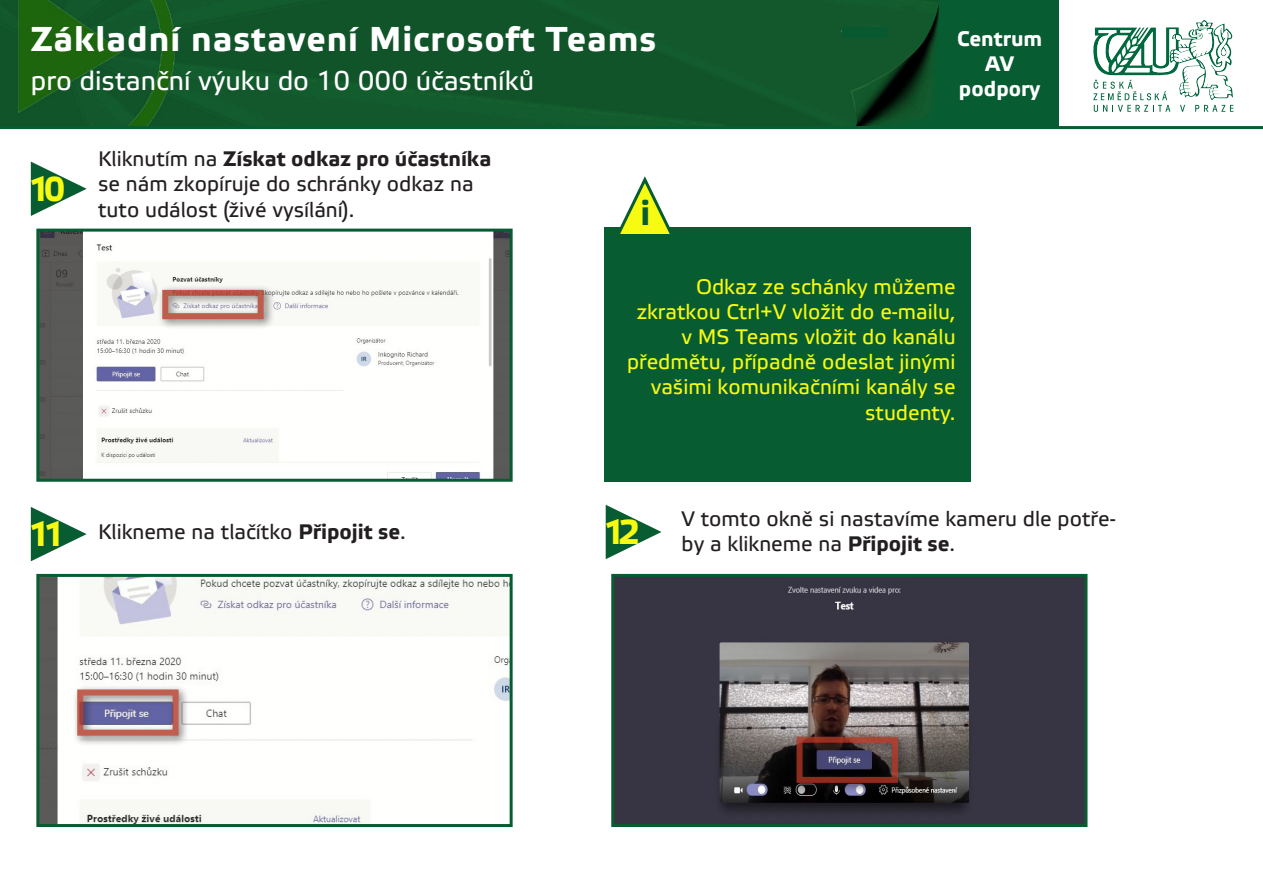
<style>
.page{position:relative;width:1263px;height:893px;background:#fff}
.page>*{position:absolute;margin:0;border:0;box-sizing:border-box;transform-origin:0 0}
.t1{font:700 34.5px "Etelka Text";letter-spacing:.03em;color:#fff}
.t2{font:700 34.5px "Etelka Text";color:#f7fa11}
.t3{font:700 34.5px "Etelka Text";color:#075c31}
.t4{font:27px "Etelka Text";color:#fff}
.t5{font:21px/25.2px "Etelka Text";color:#231f20}
.t6{font:21px/25.2px "Etelka Text";color:#f7fa11;text-align:right}
.t7{font:700 21px/25.2px "Etelka Text";color:#fff;text-align:center}
.s1{font-weight:700}
</style>
<div class="page">
<img style="left:0;top:0;width:940px;height:126px">
<svg style="left:1093px;top:20px;width:140px;height:92px"></svg>
<div style="left:940px;top:0;width:119px;height:128px;background:#075c31"></div>
<hr style="left:0;top:126px;width:1263px;height:3px;background:#075c31">
<img style="left:40px;top:233px;width:469px;height:245px">
<div style="left:36px;top:229px;width:477px;height:253px;border:3px solid #075c31"></div>
<svg style="left:31px;top:162px;width:56px;height:54px"></svg>
<div style="left:157px;top:285px;width:118px;height:46px;background:#231f20;opacity:.75"></div>
<div style="left:162px;top:290px;width:102px;height:29px;border:6px solid #b13624"></div>
<img style="left:40px;top:578px;width:469px;height:245px">
<div style="left:36px;top:574px;width:477px;height:253px;border:3px solid #075c31"></div>
<svg style="left:31px;top:507px;width:56px;height:54px"></svg>
<div style="left:72px;top:684px;width:118px;height:63px;background:#231f20;opacity:.75"></div>
<div style="left:77px;top:689px;width:102px;height:47px;border:6px solid #b13624"></div>
<img style="left:615px;top:578px;width:468px;height:245px">
<div style="left:611px;top:574px;width:476px;height:253px;border:3px solid #075c31"></div>
<svg style="left:606px;top:505px;width:55px;height:54px"></svg>
<div style="left:792px;top:732px;width:117px;height:62px;background:#231f20;opacity:.75"></div>
<div style="left:796px;top:737px;width:102px;height:46px;border:6px solid #b13624"></div>
<div style="left:842px;top:28px;width:46px;height:10px;background:#095930"></div>
<div style="left:604px;top:227px;width:366px;height:255px;background:#075c31"></div>
<svg style="left:620px;top:176px;width:50px;height:58px"></svg>
<p class="t1" style="left:31px;top:18px;width:627px">Základní nastavení Microsoft Teams</p>
<p class="t4" style="left:31px;top:64px;width:505px">pro distanční výuku do 10 000 účastníků</p>
<p class="t2" style="left:29px;top:167px;width:38px">10</p>
<p class="t5" style="left:98px;top:147px;width:395px">Kliknutím na <span class="s1">Získat odkaz pro účastníka </span>se nám zkopíruje do schránky odkaz na tuto událost (živé vysílání).</p>
<p class="t3" style="left:641px;top:192px;width:11px">i</p>
<p class="t7" style="left:957px;top:26px;width:87px">Centrum<br>AV podpory</p>
<p class="t2" style="left:29px;top:513px;width:38px">11</p>
<p class="t5" style="left:98px;top:519px;width:309px">Klikneme na tlačítko <span class="s1">Připojit se</span>.</p>
<p class="t6" style="left:627px;top:274px;width:330px">Odkaz ze schánky můžeme zkratkou Ctrl+V vložit do e-mailu, v MS Teams vložit do kanálu předmětu, případně odeslat jinými vašimi komunikačními kanály se studenty.</p>
<p class="t2" style="left:604px;top:511px;width:38px">12</p>
<p class="t5" style="left:681px;top:506px;width:436px">V tomto okně si nastavíme kameru dle potře-</p>
<p class="t5" style="left:681px;top:532px;width:275px">by a klikneme na <span class="s1">Připojit se</span>.</p>
</div>
